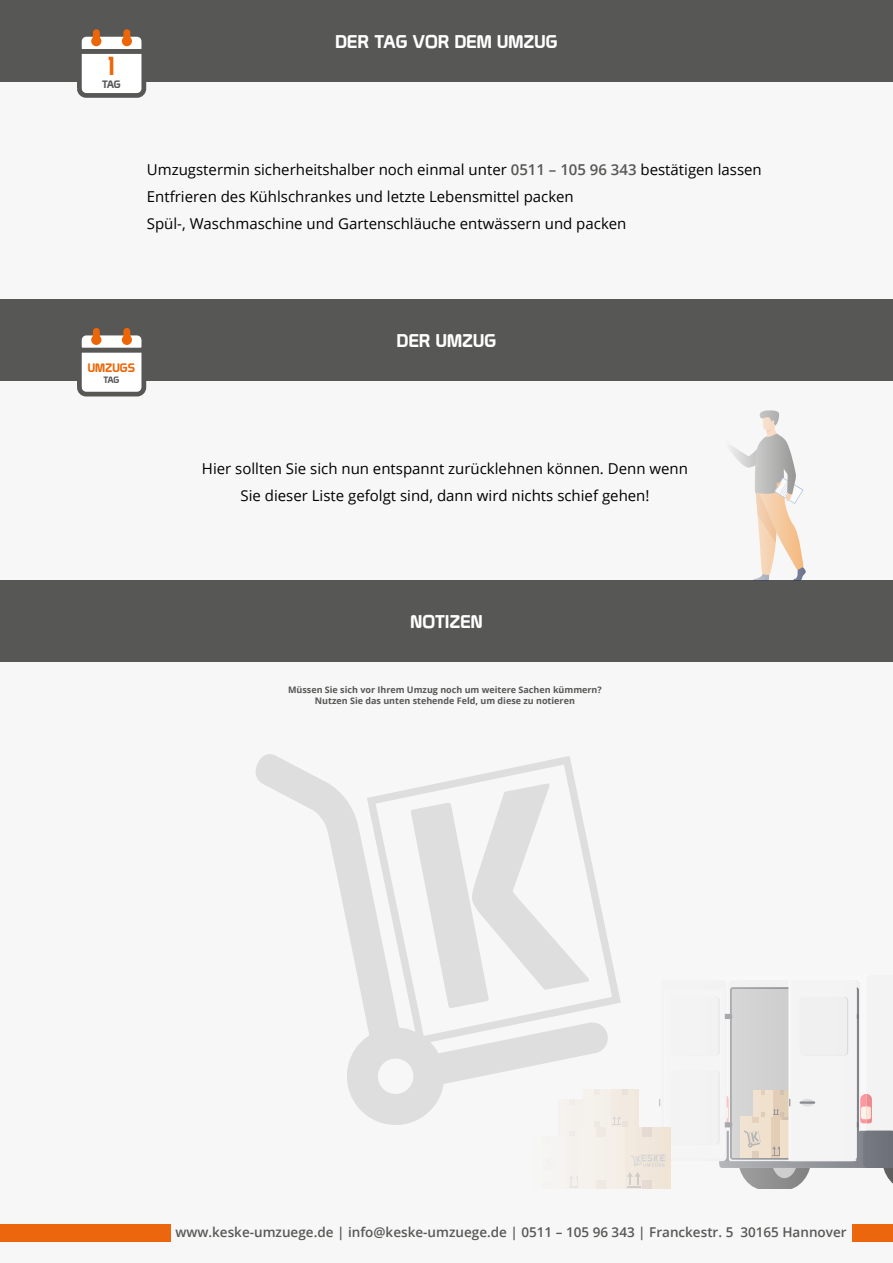
<style>
.page{position:relative;width:893px;height:1263px;background:#f7f7f7}
.page>*{position:absolute;margin:0;border:0;box-sizing:border-box;transform-origin:0 0}
.t1{font:25.5px "Prototype";color:#ec6608}
.t2{font:18px "Prototype";letter-spacing:.005em;color:#fff}
.t3{font:15px/27px "Open Sans";color:#000}
.t4{font:600 13.5px "Open Sans";color:#585856}
.t5{font:12px "Prototype";color:#ec6608}
.t6{font:10.5px "Prototype";color:#575756}
.t7{font:700 9px/10.8px "Open Sans";color:#575756;text-align:center}
.t8{font:9px "Prototype";color:#575756}
.s1{font-weight:600;color:#575756}
</style>
<div class="page">
<div style="left:0;top:1225px;width:170px;height:17px;background:#ec660d"></div>
<div style="left:853px;top:1225px;width:40px;height:17px;background:#ec660d"></div>
<svg style="left:256px;top:754px;width:353px;height:371px"></svg>
<div style="left:559px;top:1099px;width:27px;height:37px;background:#f5f1ed"></div>
<div style="left:566px;top:1136px;width:39px;height:52px;background:#f4f1ec"></div>
<div style="left:527px;top:1136px;width:39px;height:52px;background:#f6f5f3"></div>
<svg style="left:569px;top:1176px;width:9px;height:11px"></svg>
<div style="left:611px;top:1090px;width:27px;height:37px;background:#f2ebe3"></div>
<div style="left:584px;top:1090px;width:27px;height:37px;background:#f5f0ea"></div>
<div style="left:578px;top:1127px;width:46px;height:61px;background:#f5f0eb"></div>
<div style="left:596px;top:1180px;width:10px;height:8px;background:#f0e9e2"></div>
<div style="left:596px;top:1127px;width:10px;height:10px;background:#f0e9e2"></div>
<svg style="left:613px;top:976px;width:280px;height:212px"></svg>
<div style="left:0;top:580px;width:893px;height:82px;background:#575756"></div>
<svg style="left:730px;top:410px;width:76px;height:171px"></svg>
<div style="left:0;top:0;width:893px;height:82px;background:#575756"></div>
<svg style="left:77px;top:29px;width:70px;height:69px"></svg>
<div style="left:0;top:299px;width:893px;height:81px;background:#575756"></div>
<svg style="left:76px;top:328px;width:71px;height:69px"></svg>
<h1 class="t1" style="left:108px;top:50px;width:8px">1</h1>
<p class="t6" style="left:102px;top:78px;width:20px">TAG</p>
<p class="t2" style="left:335px;top:31px;width:223px">DER TAG VOR DEM UMZUG</p>
<p class="t3" style="left:147px;top:156px;width:616px">Umzugstermin sicherheitshalber noch einmal unter <span class="s1">0511 – 105 96 343</span> bestätigen lassen<br>Entfrieren des Kühlschrankes und letzte Lebensmittel packen<br>Spül-, Waschmaschine und Gartenschläuche entwässern und packen</p>
<p class="t5" style="left:88px;top:361px;width:49px">UMZUGS</p>
<p class="t8" style="left:104px;top:374px;width:17px">TAG</p>
<p class="t2" style="left:397px;top:330px;width:101px">DER UMZUG</p>
<p class="t3" style="left:202px;top:454px;width:488px;text-align:center">Hier sollten Sie sich nun entspannt zurücklehnen können. Denn wenn<br>Sie dieser Liste gefolgt sind, dann wird nichts schief gehen!</p>
<p class="t2" style="left:410px;top:611px;width:74px">NOTIZEN</p>
<p class="t7" style="left:288px;top:684px;width:315px">Müssen Sie sich vor Ihrem Umzug noch um weitere Sachen kümmern?<br>Nutzen Sie das unten stehende Feld, um diese zu notieren</p>
<p class="t4" style="left:175px;top:1223px;width:673px">www.keske-umzuege.de | info@keske-umzuege.de | 0511 – 105 96 343 | Franckestr. 5 30165 Hannover</p>
</div>
